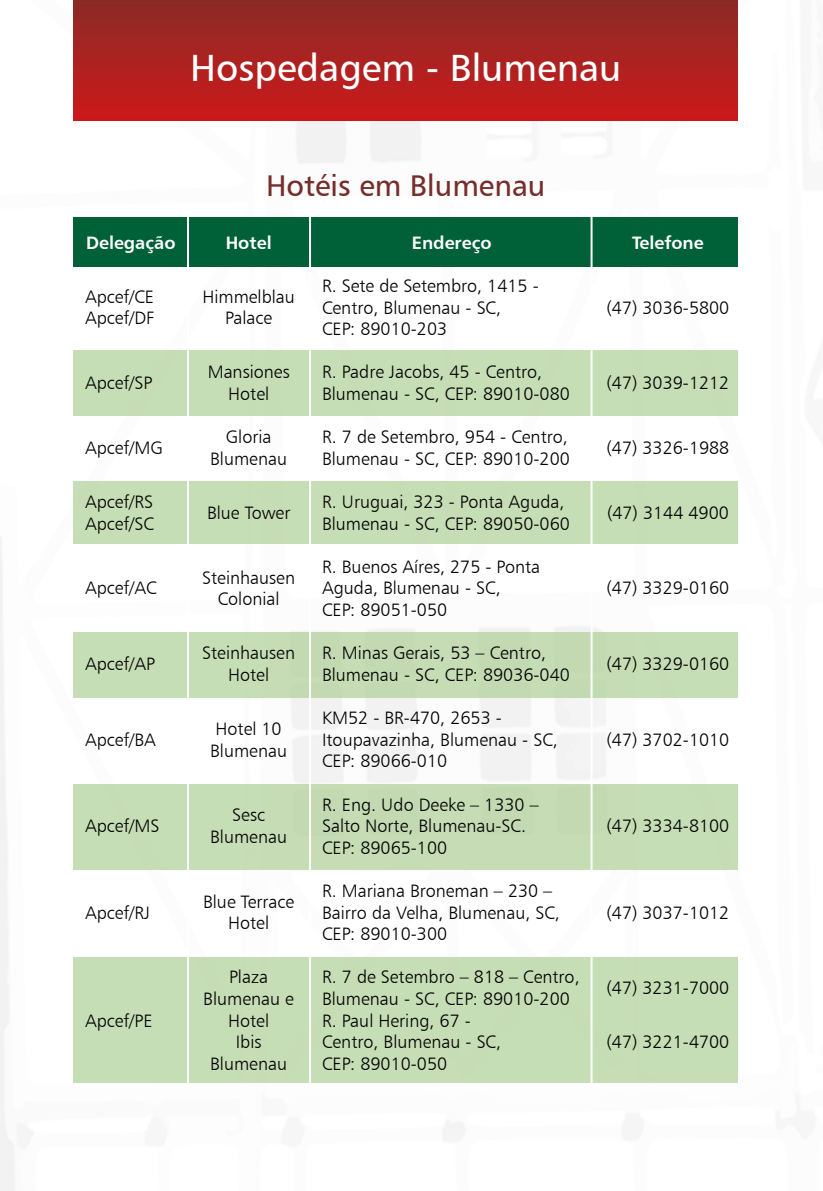
<style>
.page{position:relative;width:823px;height:1191px;background:#fff}
.page>*{position:absolute;margin:0;border:0;box-sizing:border-box;transform-origin:0 0}
.t1{font:38px "Humanist 777 BT Roman B";color:#fff}
.t2{font:30px "Humanist 777 BT Roman B";color:#772d2a}
.t3{font:18px/21.6px "Humanist 777 BT Light B";color:#000}
.t4{font:18px "Humanist 777 BT Bold B";color:#fff}
</style>
<div class="page">
<img style="left:0;top:0;width:738px;height:1191px">
<div style="left:74px;top:957px;width:663px;height:125px;background:#c6deb5"></div>
<div style="left:74px;top:784px;width:663px;height:85px;background:#c5dcb4"></div>
<div style="left:74px;top:632px;width:663px;height:65px;background:#c5dcb4"></div>
<div style="left:74px;top:482px;width:663px;height:62px;background:#c6deb5"></div>
<div style="left:74px;top:350px;width:663px;height:65px;background:#c6deb5"></div>
<div style="left:74px;top:217px;width:663px;height:50px;background:#006139"></div>
<hr style="left:187px;top:207px;width:2px;height:879px;background:#fff">
<hr style="left:309px;top:207px;width:2px;height:879px;background:#fff">
<hr style="left:590px;top:207px;width:2px;height:879px;background:#fff">
<div style="left:74px;top:0;width:663px;height:121px;background:linear-gradient(to bottom,#8b2b28,#cd181a)"></div>
<h1 class="t1" style="left:190px;top:44px;width:432px">Hospedagem - Blumenau</h1>
<h2 class="t2" style="left:266px;top:167px;width:281px">Hotéis em Blumenau</h2>
<p class="t4" style="left:86px;top:231px;width:91px">Delegação</p>
<p class="t3" style="left:85px;top:285px;width:71px">Apcef/CE<br>Apcef/DF</p>
<p class="t3" style="left:85px;top:372px;width:69px">Apcef/SP</p>
<p class="t3" style="left:85px;top:437px;width:79px">Apcef/MG</p>
<p class="t3" style="left:85px;top:491px;width:70px">Apcef/RS<br>Apcef/SC</p>
<p class="t3" style="left:85px;top:577px;width:73px">Apcef/AC</p>
<p class="t3" style="left:85px;top:653px;width:71px">Apcef/AP</p>
<p class="t3" style="left:85px;top:728px;width:72px">Apcef/BA</p>
<p class="t3" style="left:85px;top:815px;width:76px">Apcef/MS</p>
<p class="t3" style="left:85px;top:901px;width:66px">Apcef/RJ</p>
<p class="t3" style="left:85px;top:1009px;width:69px">Apcef/PE</p>
<p class="t4" style="left:225px;top:231px;width:47px">Hotel</p>
<p class="t3" style="left:202px;top:285px;width:94px;text-align:center">Himmelblau<br>Palace</p>
<p class="t3" style="left:207px;top:361px;width:83px;text-align:center">Mansiones<br>Hotel</p>
<p class="t3" style="left:210px;top:426px;width:78px;text-align:center">Gloria<br>Blumenau</p>
<p class="t3" style="left:207px;top:501px;width:85px">Blue Tower</p>
<p class="t3" style="left:202px;top:566px;width:94px;text-align:center">Steinhausen<br>Colonial</p>
<p class="t3" style="left:202px;top:642px;width:94px;text-align:center">Steinhausen<br>Hotel</p>
<p class="t3" style="left:210px;top:717px;width:78px">Hotel 10<br>Blumenau</p>
<p class="t3" style="left:210px;top:804px;width:78px;text-align:center">Sesc<br>Blumenau</p>
<p class="t3" style="left:203px;top:890px;width:93px;text-align:center">Blue Terrace<br>Hotel</p>
<p class="t3" style="left:203px;top:966px;width:92px;text-align:center">Plaza<br>Blumenau e<br>Hotel<br>Ibis<br>Blumenau</p>
<p class="t4" style="left:411px;top:231px;width:81px">Endereço</p>
<p class="t3" style="left:322px;top:275px;width:218px">R. Sete de Setembro, 1415 -<br>Centro, Blumenau - SC,<br>CEP: 89010-203</p>
<p class="t3" style="left:322px;top:361px;width:249px">R. Padre Jacobs, 45 - Centro,<br>Blumenau - SC, CEP: 89010-080</p>
<p class="t3" style="left:322px;top:426px;width:249px">R. 7 de Setembro, 954 - Centro,<br>Blumenau - SC, CEP: 89010-200</p>
<p class="t3" style="left:322px;top:491px;width:249px">R. Uruguai, 323 - Ponta Aguda,<br>Blumenau - SC, CEP: 89050-060</p>
<p class="t3" style="left:322px;top:555px;width:219px">R. Buenos Aíres, 275 - Ponta<br>Aguda, Blumenau - SC,<br>CEP: 89051-050</p>
<p class="t3" style="left:322px;top:642px;width:249px">R. Minas Gerais, 53 – Centro,<br>Blumenau - SC, CEP: 89036-040</p>
<p class="t3" style="left:322px;top:707px;width:237px">KM52 - BR-470, 2653 -<br>Itoupavazinha, Blumenau - SC,<br>CEP: 89066-010</p>
<p class="t3" style="left:322px;top:793px;width:218px">R. Eng. Udo Deeke – 1330 –<br>Salto Norte, Blumenau-SC.<br>CEP: 89065-100</p>
<p class="t3" style="left:322px;top:879px;width:239px">R. Mariana Broneman – 230 –<br>Bairro da Velha, Blumenau, SC,<br>CEP: 89010-300</p>
<p class="t3" style="left:322px;top:966px;width:259px">R. 7 de Setembro – 818 – Centro,<br>Blumenau - SC, CEP: 89010-200<br>R. Paul Hering, 67 -<br>Centro, Blumenau - SC,<br>CEP: 89010-050</p>
<p class="t4" style="left:631px;top:231px;width:73px">Telefone</p>
<p class="t3" style="left:606px;top:296px;width:124px">(47) 3036-5800</p>
<p class="t3" style="left:606px;top:372px;width:124px">(47) 3039-1212</p>
<p class="t3" style="left:606px;top:437px;width:124px">(47) 3326-1988</p>
<p class="t3" style="left:606px;top:501px;width:123px">(47) 3144 4900</p>
<p class="t3" style="left:606px;top:577px;width:124px">(47) 3329-0160</p>
<p class="t3" style="left:606px;top:653px;width:124px">(47) 3329-0160</p>
<p class="t3" style="left:606px;top:728px;width:124px">(47) 3702-1010</p>
<p class="t3" style="left:606px;top:815px;width:124px">(47) 3334-8100</p>
<p class="t3" style="left:606px;top:901px;width:124px">(47) 3037-1012</p>
<p class="t3" style="left:606px;top:977px;width:124px">(47) 3231-7000</p>
<p class="t3" style="left:606px;top:1031px;width:124px">(47) 3221-4700</p>
</div>
